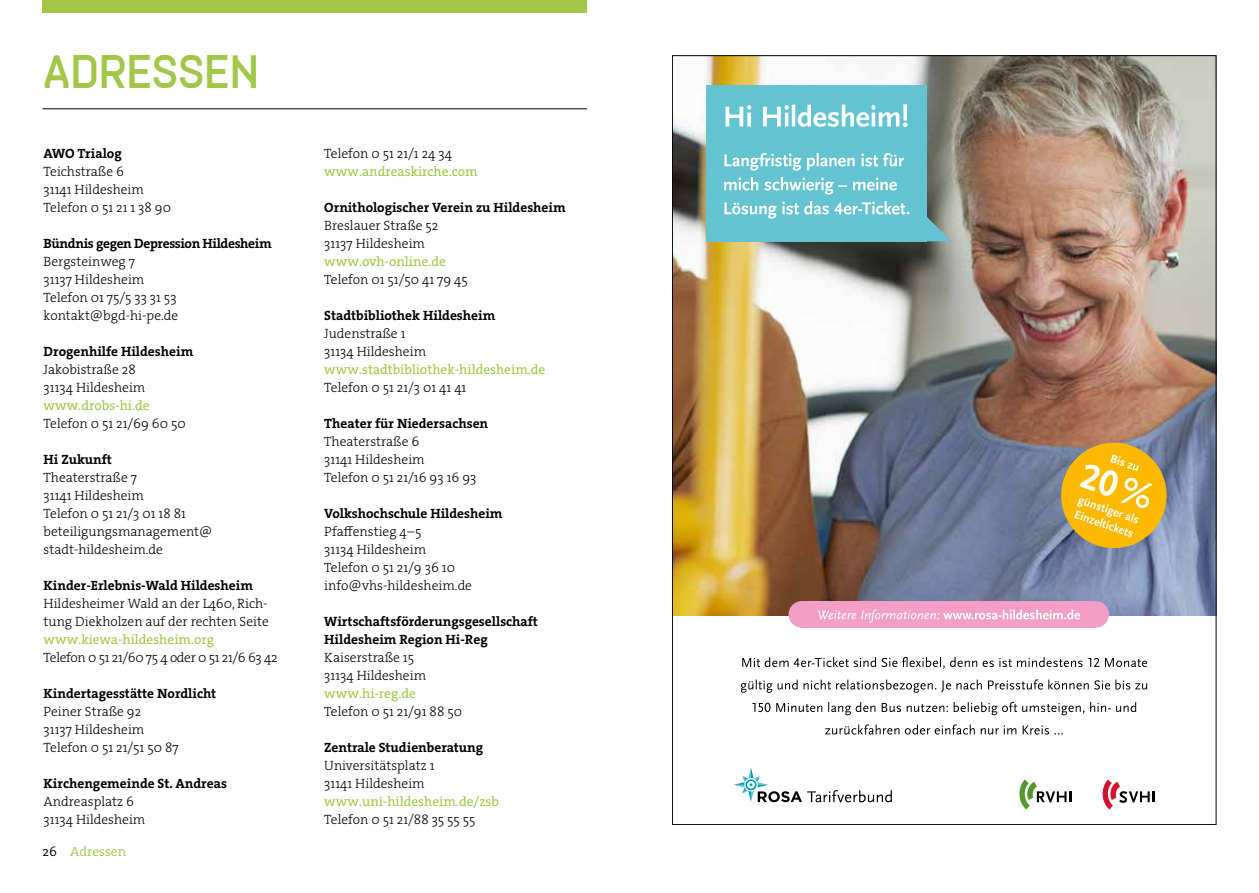
<style>
.page{position:relative;width:1259px;height:893px;background:#fff}
.page>*{position:absolute;margin:0;border:0;box-sizing:border-box;transform-origin:0 0}
.t1{font:500 45px "Uberform";letter-spacing:-.02em;color:#a2c748}
.t2{font:13.5px/18px "The Serif HP3 Lig";color:#000}
.t3{font:13.5px/18px "The Serif HP7 Bld";color:#000}
.t4{font:13.5px "The Serif HP5 Plain";color:#a2c748}
.t5{font:13.5px "The Serif HP3 Lig";letter-spacing:-.025em;color:#000}
.t6{font:13.5px "The Serif HP7 Bld";letter-spacing:-.025em;color:#000}
.t7{font:13.5px "The Serif HP4 Se Lig";color:#a2c748}
.s1{color:#000}
</style>
<div class="page">
<div style="left:43px;top:0;width:544px;height:13px;background:#a2c748"></div>
<hr style="left:43px;top:108px;width:544px;height:1px;background:#000">
<img style="left:674px;top:57px;width:540px;height:558px">
<div style="left:706px;top:85px;width:220px;height:156px;background:#63c3d1"></div>
<svg style="left:926px;top:214px;width:25px;height:27px"></svg>
<svg style="left:724px;top:201px;width:185px;height:18px"></svg>
<svg style="left:724px;top:177px;width:173px;height:18px"></svg>
<svg style="left:724px;top:153px;width:180px;height:18px"></svg>
<svg style="left:725px;top:104px;width:182px;height:23px"></svg>
<div style="left:801px;top:601px;width:294px;height:27px;background:#f39fc5"></div>
<div style="left:1082px;top:601px;width:27px;height:27px;background:#f39fc5;border-radius:50%"></div>
<div style="left:788px;top:601px;width:27px;height:27px;background:#f39fc5;border-radius:50%"></div>
<svg style="left:818px;top:609px;width:262px;height:14px"></svg>
<svg style="left:825px;top:724px;width:238px;height:11px"></svg>
<svg style="left:752px;top:702px;width:384px;height:13px"></svg>
<svg style="left:741px;top:679px;width:406px;height:14px"></svg>
<svg style="left:742px;top:657px;width:405px;height:12px"></svg>
<svg style="left:1057px;top:438px;width:114px;height:114px;background:#d1ae4b"></svg>
<svg style="left:733px;top:768px;width:159px;height:34px"></svg>
<svg style="left:1019px;top:779px;width:53px;height:30px"></svg>
<svg style="left:1102px;top:779px;width:53px;height:30px"></svg>
<h1 class="t1" style="left:43px;top:42px;width:218px">ADRESSEN</h1>
<p class="t3" style="left:44px;top:144px;width:80px">AWO Trialog</p>
<p class="t2" style="left:44px;top:163px;width:129px">Teichstraße 6<br>31141 Hildesheim<br>Telefon 0 51 21 1 38 90</p>
<p class="t6" style="left:44px;top:235px;width:230px">Bündnis gegen Depression Hildesheim</p>
<p class="t2" style="left:44px;top:253px;width:136px">Bergsteinweg 7<br>31137 Hildesheim<br>Telefon 01 75/5 33 31 53 kontakt@bgd-hi-pe.de</p>
<p class="t3" style="left:44px;top:342px;width:151px">Drogenhilfe Hildesheim</p>
<p class="t2" style="left:44px;top:361px;width:103px">Jakobistraße 28<br>31134 Hildesheim</p>
<p class="t4" style="left:44px;top:397px;width:108px">www.drobs-hi.de</p>
<p class="t2" style="left:44px;top:415px;width:144px">Telefon 0 51 21/69 60 50</p>
<p class="t3" style="left:44px;top:450px;width:70px">Hi Zukunft</p>
<p class="t2" style="left:44px;top:469px;width:170px">Theaterstraße 7<br>31141 Hildesheim<br>Telefon 0 51 21/3 01 18 81 beteiligungsmanagement@ stadt-hildesheim.de</p>
<p class="t3" style="left:44px;top:576px;width:211px">Kinder-Erlebnis-Wald Hildesheim</p>
<p class="t2" style="left:44px;top:595px;width:227px">Hildesheimer Wald an der L460, Rich&shy;tung Diekholzen auf der rechten Seite</p>
<p class="t4" style="left:44px;top:631px;width:172px">www.kiewa-hildesheim.org</p>
<p class="t5" style="left:44px;top:649px;width:235px">Telefon 0 51 21/60 75 4 oder 0 51 21/6 63 42</p>
<p class="t3" style="left:44px;top:684px;width:174px">Kindertagesstätte Nordlicht</p>
<p class="t2" style="left:44px;top:703px;width:137px">Peiner Straße 92<br>31137 Hildesheim<br>Telefon 0 51 21/51 50 87</p>
<p class="t3" style="left:44px;top:774px;width:185px">Kirchengemeinde St. Andreas</p>
<p class="t2" style="left:44px;top:793px;width:103px">Andreasplatz 6<br>31134 Hildesheim</p>
<p class="t7" style="left:43px;top:843px;width:85px"><span class="s1">26</span> Adressen</p>
<p class="t2" style="left:324px;top:145px;width:129px">Telefon 0 51 21/1 24 34</p>
<p class="t4" style="left:324px;top:163px;width:155px">www.andreaskirche.com</p>
<p class="t3" style="left:324px;top:198px;width:243px">Ornithologischer Verein zu Hildesheim</p>
<p class="t2" style="left:324px;top:216px;width:116px">Breslauer Straße 52<br>31137 Hildesheim</p>
<p class="t4" style="left:324px;top:253px;width:123px">www.ovh-online.de</p>
<p class="t2" style="left:324px;top:270px;width:145px">Telefon 01 51/50 41 79 45</p>
<p class="t3" style="left:324px;top:306px;width:173px">Stadtbibliothek Hildesheim</p>
<p class="t2" style="left:324px;top:324px;width:103px">Judenstraße 1<br>31134 Hildesheim</p>
<p class="t4" style="left:324px;top:361px;width:223px">www.stadtbibliothek-hildesheim.de</p>
<p class="t2" style="left:324px;top:378px;width:144px">Telefon 0 51 21/3 01 41 41</p>
<p class="t3" style="left:324px;top:414px;width:165px">Theater für Niedersachsen</p>
<p class="t2" style="left:324px;top:432px;width:154px">Theaterstraße 6<br>31141 Hildesheim<br>Telefon 0 51 21/16 93 16 93</p>
<p class="t3" style="left:324px;top:504px;width:180px">Volkshochschule Hildesheim</p>
<p class="t2" style="left:324px;top:522px;width:149px">Pfaffenstieg 4–5<br>31134 Hildesheim<br>Telefon 0 51 21/9 36 10 info@vhs-hildesheim.de</p>
<p class="t3" style="left:324px;top:612px;width:215px">Wirtschaftsförderungsgesellschaft<br>Hildesheim Region Hi-Reg</p>
<p class="t2" style="left:324px;top:648px;width:103px">Kaiserstraße 15<br>31134 Hildesheim</p>
<p class="t4" style="left:324px;top:685px;width:93px">www.hi-reg.de</p>
<p class="t2" style="left:324px;top:702px;width:139px">Telefon 0 51 21/91 88 50</p>
<p class="t3" style="left:324px;top:738px;width:160px">Zentrale Studienberatung</p>
<p class="t2" style="left:324px;top:756px;width:112px">Universitätsplatz 1<br>31141 Hildesheim</p>
<p class="t4" style="left:324px;top:793px;width:176px">www.uni-hildesheim.de/zsb</p>
<p class="t2" style="left:324px;top:810px;width:153px">Telefon 0 51 21/88 35 55 55</p>
</div>
